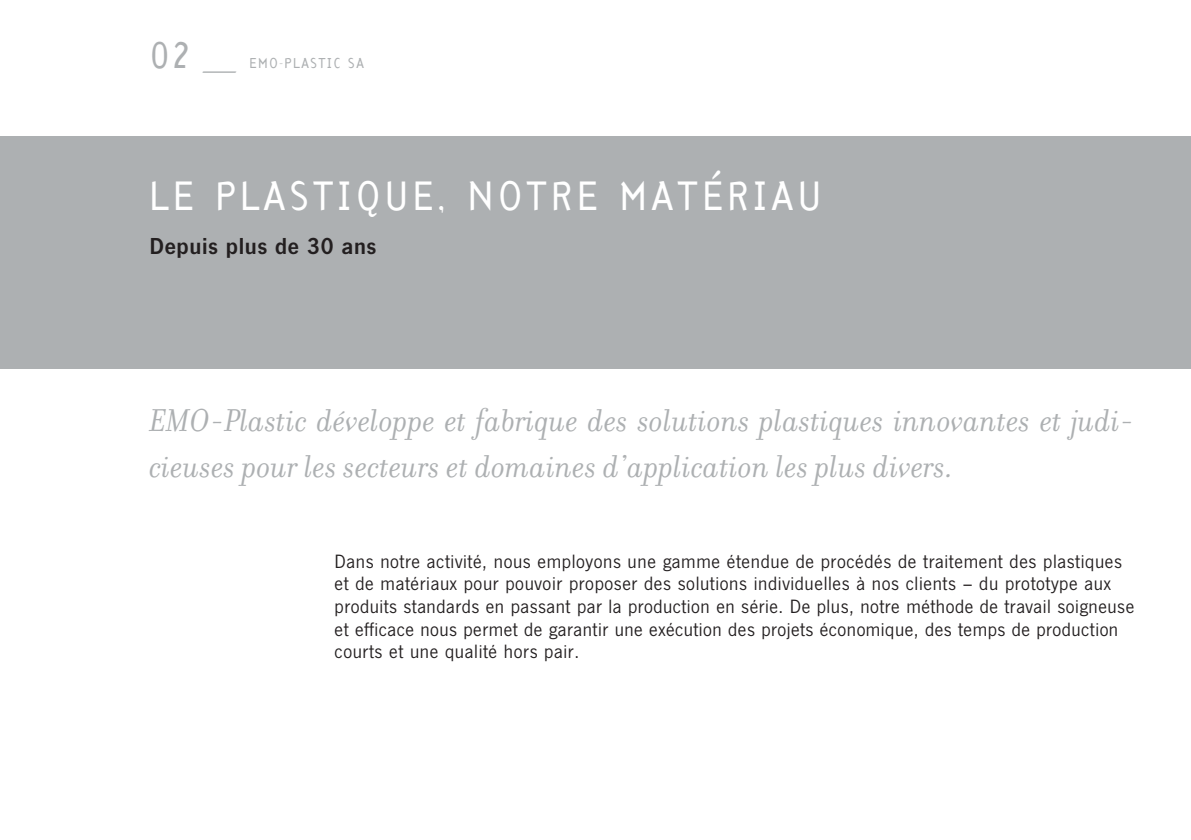
<style>
.page{position:relative;width:1191px;height:840px;background:#fff}
.page>*{position:absolute;margin:0;border:0;box-sizing:border-box;transform-origin:0 0}
.t1{font:40px "Arbitrary";letter-spacing:.125em;color:#fff}
.t2{font:36px "Arbitrary";color:#adb0b2}
.t3{font:italic 34px/45.4px "Filosofia";color:#adb0b2}
.t4{font:600 24px "News Got T";letter-spacing:.03em;color:#231f20}
.t5{font:20px/22.6px "News Got T";letter-spacing:.03em;color:#231f20}
.t6{font:14px "Arbitrary";letter-spacing:.125em;color:#adb0b2}
</style>
<div class="page">
<div style="left:0;top:136px;width:1191px;height:233px;background:#adb0b2"></div>
<h2 class="t2" style="left:149px;top:42px;width:86px">02 _</h2>
<p class="t6" style="left:249px;top:58px;width:116px">EMO-PLASTIC SA</p>
<h1 class="t1" style="left:149px;top:182px;width:673px">LE PLASTIQUE, NOTRE MATÉRIAU</h1>
<p class="t4" style="left:149px;top:238px;width:228px">Depuis plus de 30 ans</p>
<h3 class="t3" style="left:149px;top:402px;width:986px">EMO-Plastic développe et fabrique des solutions plastiques innovantes et judi&shy;cieuses pour les secteurs et domaines d’application les plus divers.</h3>
<p class="t5" style="left:334px;top:551px;width:801px">Dans notre activité, nous employons une gamme étendue de procédés de traitement des plastiques et de matériaux pour pouvoir proposer des solutions individuelles à nos clients – du prototype aux produits standards en passant par la production en série. De plus, notre méthode de travail soigneuse et efficace nous permet de garantir une exécution des projets économique, des temps de production courts et une qualité hors pair.</p>
</div>
